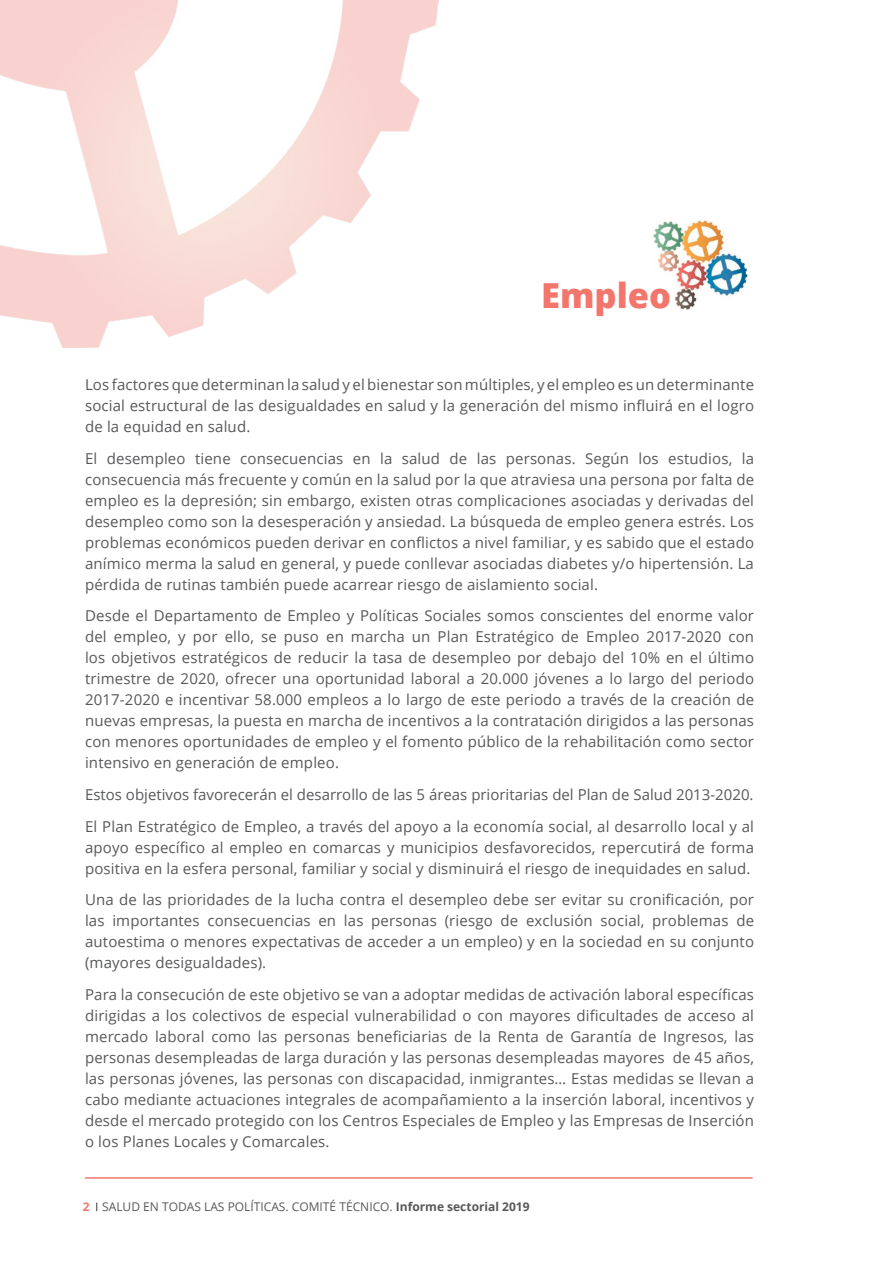
<style>
.page{position:relative;width:893px;height:1263px;background:#fff}
.page>*{position:absolute;margin:0;border:0;box-sizing:border-box;transform-origin:0 0}
.t1{font:800 34.5px "Open Sans";color:#f2766c}
.texto{font:15px/21px "Open Sans";letter-spacing:.01em;color:#57585a;text-align:justify}
.t2{font:12px "Open Sans";color:#57585a}
.s1{font-weight:700;color:#f2766c}
.s2{font-weight:700}
</style>
<div class="page">
<hr style="left:85px;top:1177px;width:668px;height:2px;background:#f2766c">
<img style="left:652px;top:220px;width:96px;height:90px">
<img style="left:0;top:0;width:438px;height:347px">
<h1 class="t1" style="left:541px;top:269px;width:132px">Empleo</h1>
<p class="texto" style="left:85px;top:374px;width:671px">Los factores que determinan la salud y el bienestar son múltiples, y el empleo es un determinante social estructural de las desigualdades en salud y la generación del mismo influirá en el logro de la equidad en salud.</p>
<p class="texto" style="left:85px;top:447px;width:671px">El desempleo tiene consecuencias en la salud de las personas. Según los estudios, la consecuencia más frecuente y común en la salud por la que atraviesa una persona por falta de empleo es la depresión; sin embargo, existen otras complicaciones asociadas y derivadas del desempleo como son la desesperación y ansiedad. La búsqueda de empleo genera estrés. Los problemas económicos pueden derivar en conflictos a nivel familiar, y es sabido que el estado anímico merma la salud en general, y puede conllevar asociadas diabetes y/o hipertensión. La pérdida de rutinas también puede acarrear riesgo de aislamiento social.</p>
<p class="texto" style="left:85px;top:605px;width:671px">Desde el Departamento de Empleo y Políticas Sociales somos conscientes del enorme valor del empleo, y por ello, se puso en marcha un Plan Estratégico de Empleo 2017-2020 con los objetivos estratégicos de reducir la tasa de desempleo por debajo del 10% en el último trimestre de 2020, ofrecer una oportunidad laboral a 20.000 jóvenes a lo largo del periodo 2017-2020 e incentivar 58.000 empleos a lo largo de este periodo a través de la creación de nuevas empresas, la puesta en marcha de incentivos a la contratación dirigidos a las personas con menores oportunidades de empleo y el fomento público de la rehabilitación como sector intensivo en generación de empleo.</p>
<p class="texto" style="left:85px;top:783px;width:670px">Estos objetivos favorecerán el desarrollo de las 5 áreas prioritarias del Plan de Salud 2013-2020.</p>
<p class="texto" style="left:85px;top:815px;width:670px">El Plan Estratégico de Empleo, a través del apoyo a la economía social, al desarrollo local y al apoyo específico al empleo en comarcas y municipios desfavorecidos, repercutirá de forma positiva en la esfera personal, familiar y social y disminuirá el riesgo de inequidades en salud.</p>
<p class="texto" style="left:85px;top:889px;width:671px">Una de las prioridades de la lucha contra el desempleo debe ser evitar su cronificación, por las importantes consecuencias en las personas (riesgo de exclusión social, problemas de autoestima o menores expectativas de acceder a un empleo) y en la sociedad en su conjunto (mayores desigualdades).</p>
<p class="texto" style="left:85px;top:983px;width:670px">Para la consecución de este objetivo se van a adoptar medidas de activación laboral específicas dirigidas a los colectivos de especial vulnerabilidad o con mayores dificultades de acceso al mercado laboral como las personas beneficiarias de la Renta de Garantía de Ingresos, las personas desempleadas de larga duración y las personas desempleadas mayores de 45 años, las personas jóvenes, las personas con discapacidad, inmigrantes… Estas medidas se llevan a cabo mediante actuaciones integrales de acompañamiento a la inserción laboral, incentivos y desde el mercado protegido con los Centros Especiales de Empleo y las Empresas de Inserción o los Planes Locales y Comarcales.</p>
<p class="t2" style="left:83px;top:1199px;width:448px"><span class="s1">2</span> SALUD EN TODAS LAS POLÍTICAS. COMITÉ TÉCNICO. <span class="s2">Informe sectorial 2019</span></p>
</div>
